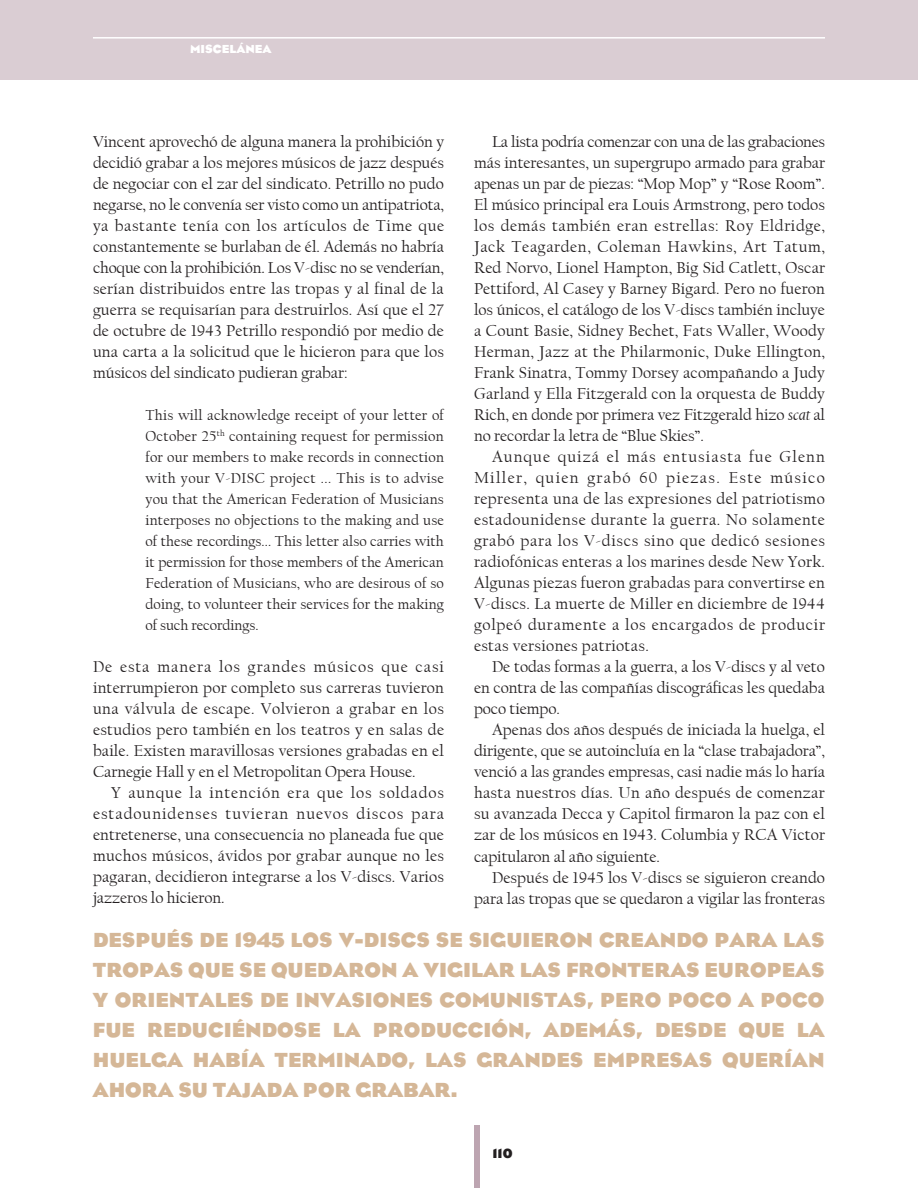
<style>
.page{position:relative;width:918px;height:1188px;background:#fff}
.page>*{position:absolute;margin:0;border:0;box-sizing:border-box;transform-origin:0 0}
.t1{font:700 21px "Eagle";color:#d5b797}
.t2{font:16.5px/21px "Californian FB";color:#231f20;text-align:justify}
.t3{font:15px/21px "Californian FB";letter-spacing:.005em;color:#231f20;text-align:justify}
.t4{font:700 13.5px "Eagle";color:#231f20}
.t5{font:700 12px "Eagle";color:#fff}
.s1{font-style:italic}
</style>
<div class="page">
<div style="left:0;top:0;width:918px;height:80px;background:#dacdd3"></div>
<hr style="left:93px;top:37px;width:732px;height:2px;background:#fff">
<div style="left:474px;top:1125px;width:6px;height:63px;background:#bda5b1"></div>
<p class="t5" style="left:190px;top:42px;width:9px">MISCEL</p>
<p class="t5" style="left:236px;top:42px;width:28px">ÁNEA</p>
<p class="t2" style="left:93px;top:132px;width:353px">Vincent aprovechó de alguna manera la prohibición y decidió grabar a los mejores músicos de jazz después de negociar con el zar del sindicato. Petrillo no pudo negarse, no le convenía ser visto como un antipatriota, ya bastante tenía con los artículos de Time que constantemente se burlaban de él. Además no habría choque con la prohibición. Los V-disc no se venderían, serían distribuidos entre las tropas y al final de la guerra se requisarían para destruirlos. Así que el 27 de octubre de 1943 Petrillo respondió por medio de una carta a la solicitud que le hicieron para que los músicos del sindicato pudieran grabar:</p>
<p class="t3" style="left:146px;top:405px;width:300px">This will acknowledge receipt of your letter of October 25<sup>th</sup> containing request for permission for our members to make records in connection with your V-DISC project ... This is to advise you that the American Federation of Musicians interposes no objections to the making and use of these recordings... This letter also carries with it permission for those members of the American Federation of Musicians, who are desirous of so doing, to volunteer their services for the making of such recordings.</p>
<p class="t2" style="left:93px;top:657px;width:353px">De esta manera los grandes músicos que casi interrumpieron por completo sus carreras tuvieron una válvula de escape. Volvieron a grabar en los estudios pero también en los teatros y en salas de baile. Existen maravillosas versiones grabadas en el Carnegie Hall y en el Metropolitan Opera House.</p>
<p class="t2" style="left:93px;top:783px;width:353px;text-indent:18px">Y aunque la intención era que los soldados estadounidenses tuvieran nuevos discos para entretenerse, una consecuencia no planeada fue que muchos músicos, ávidos por grabar aunque no les pagaran, decidieron integrarse a los V-discs. Varios jazzeros lo hicieron.</p>
<p class="t2" style="left:474px;top:132px;width:353px;text-indent:18px">La lista podría comenzar con una de las grabaciones más interesantes, un supergrupo armado para grabar apenas un par de piezas: “Mop Mop” y “Rose Room”.<br>El músico principal era Louis Armstrong, pero todos los demás también eran estrellas: Roy Eldridge, Jack Teagarden, Coleman Hawkins, Art Tatum, Red Norvo, Lionel Hampton, Big Sid Catlett, Oscar Pettiford, Al Casey y Barney Bigard. Pero no fueron los únicos, el catálogo de los V-discs también incluye a Count Basie, Sidney Bechet, Fats Waller, Woody Herman, Jazz at the Philarmonic, Duke Ellington, Frank Sinatra, Tommy Dorsey acompañando a Judy Garland y Ella Fitzgerald con la orquesta de Buddy Rich, en donde por primera vez Fitzgerald hizo <span class="s1">scat</span> al no recordar la letra de “Blue Skies”.</p>
<p class="t2" style="left:474px;top:447px;width:353px;text-indent:18px">Aunque quizá el más entusiasta fue Glenn Miller, quien grabó 60 piezas. Este músico representa una de las expresiones del patriotismo estadounidense durante la guerra. No solamente grabó para los V-discs sino que dedicó sesiones radiofónicas enteras a los marines desde New York.<br>Algunas piezas fueron grabadas para convertirse en V-discs. La muerte de Miller en diciembre de 1944 golpeó duramente a los encargados de producir estas versiones patriotas.</p>
<p class="t2" style="left:474px;top:657px;width:353px;text-indent:18px">De todas formas a la guerra, a los V-discs y al veto en contra de las compañías discográficas les quedaba poco tiempo.</p>
<p class="t2" style="left:474px;top:720px;width:353px;text-indent:18px">Apenas dos años después de iniciada la huelga, el dirigente, que se autoincluía en la “clase trabajadora”, venció a las grandes empresas, casi nadie más lo haría hasta nuestros días. Un año después de comenzar su avanzada Decca y Capitol firmaron la paz con el zar de los músicos en 1943. Columbia y RCA Victor capitularon al año siguiente.</p>
<p class="t2" style="left:474px;top:867px;width:353px;text-align:right">Después de 1945 los V-discs se siguieron creando para las tropas que se quedaron a vigilar las fronteras</p>
<p class="t1" style="left:93px;top:928px;width:30px">DESP</p>
<p class="t1" style="left:150px;top:928px;width:155px">UÉS DE 1945 LOS</p>
<p class="t1" style="left:339px;top:928px;width:39px">V-DISCS</p>
<p class="t1" style="left:436px;top:928px;width:101px">SE SIGUIERO</p>
<p class="t1" style="left:577px;top:928px;width:39px">N CREA</p>
<p class="t1" style="left:660px;top:928px;width:72px">NDO PARA</p>
<p class="t1" style="left:783px;top:928px;width:15px">LAS</p>
<p class="t1" style="left:93px;top:959px;width:16px">TROPAS</p>
<p class="t1" style="left:188px;top:959px;width:132px">QUE SE QUEDARO</p>
<p class="t1" style="left:381px;top:959px;width:96px">N AVIGILAR</p>
<p class="t1" style="left:520px;top:959px;width:15px">LAS</p>
<p class="t1" style="left:566px;top:959px;width:77px">FRONTERAS</p>
<p class="t1" style="left:705px;top:959px;width:46px">EUROPEAS</p>
<p class="t1" style="left:93px;top:989px;width:37px">Y ORIE</p>
<p class="t1" style="left:169px;top:989px;width:31px">NTALES</p>
<p class="t1" style="left:260px;top:989px;width:75px">DE INVASIO</p>
<p class="t1" style="left:390px;top:989px;width:68px">NES COM</p>
<p class="t1" style="left:490px;top:989px;width:47px">UNISTAS</p>
<p class="t1" style="left:587px;top:989px;width:30px">, PERO</p>
<p class="t1" style="left:668px;top:989px;width:17px">POCO</p>
<p class="t1" style="left:738px;top:989px;width:39px">A POCO</p>
<p class="t1" style="left:93px;top:1019px;width:70px">FUE RED</p>
<p class="t1" style="left:192px;top:1019px;width:85px">UCIÉNDOSE</p>
<p class="t1" style="left:333px;top:1019px;width:15px">LA</p>
<p class="t1" style="left:373px;top:1019px;width:17px">PROD</p>
<p class="t1" style="left:436px;top:1019px;width:30px">UCCI</p>
<p class="t1" style="left:491px;top:1019px;width:69px">ÓN, ADEM</p>
<p class="t1" style="left:607px;top:1019px;width:64px">ÁS, DESDE</p>
<p class="t1" style="left:739px;top:1019px;width:73px">QUE LA</p>
<p class="t1" style="left:93px;top:1049px;width:197px">HUELGA HABÍA TERMI</p>
<p class="t1" style="left:344px;top:1049px;width:34px">NADO</p>
<p class="t1" style="left:408px;top:1049px;width:32px">, LAS</p>
<p class="t1" style="left:477px;top:1049px;width:79px">GRANDES</p>
<p class="t1" style="left:593px;top:1049px;width:16px">EMPRESAS</p>
<p class="t1" style="left:722px;top:1049px;width:104px">QUERÍAN</p>
<p class="t1" style="left:93px;top:1079px;width:50px">AHORA</p>
<p class="t1" style="left:178px;top:1079px;width:50px">SU TAJADA</p>
<p class="t1" style="left:303px;top:1079px;width:17px">POR</p>
<p class="t1" style="left:355px;top:1079px;width:104px">GRABAR.</p>
<p class="t4" style="left:492px;top:1146px;width:22px">110</p>
</div>
